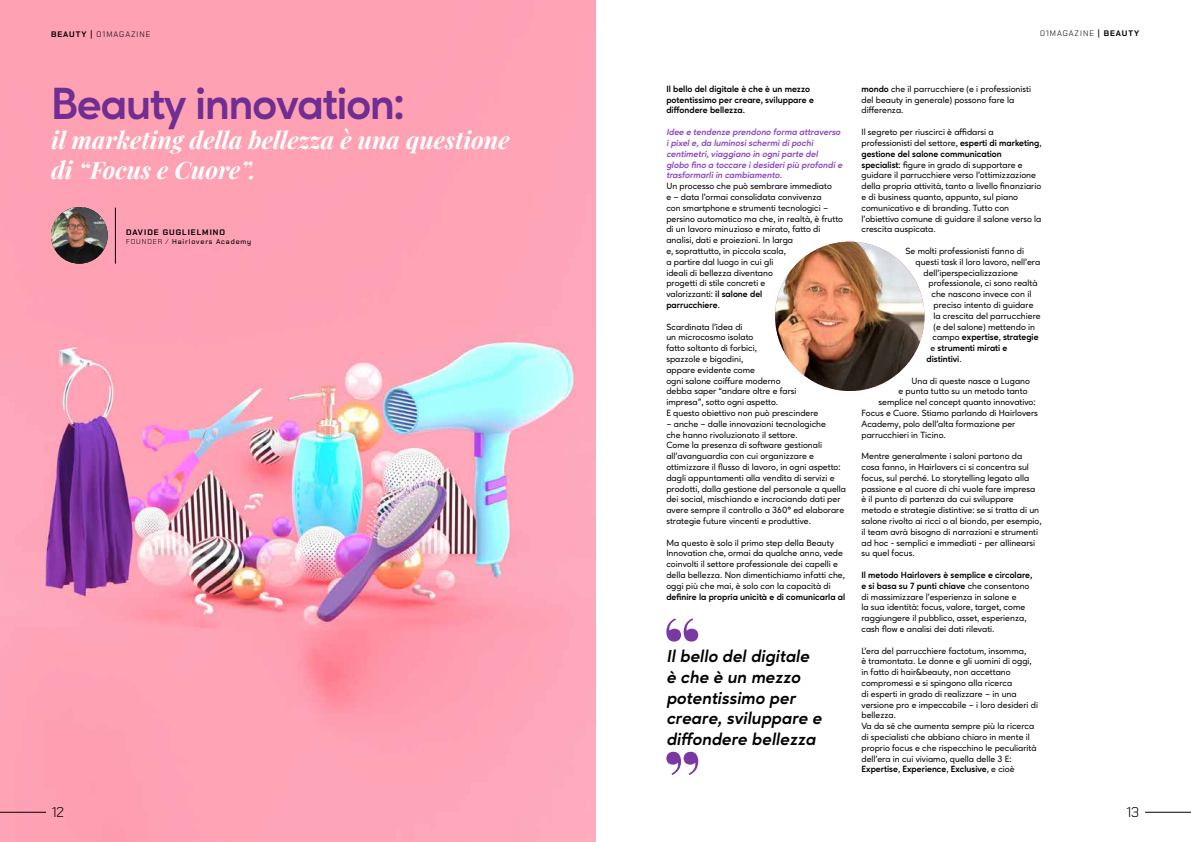
<style>
.page{position:relative;width:1191px;height:842px;background:#fff}
.page>*{position:absolute;margin:0;border:0;box-sizing:border-box;transform-origin:0 0}
.t1{font:700 45px "Ageo";letter-spacing:-.02em;color:#702e92}
.t2{font:italic 24px/30px "Playfair Display";color:#fff}
.t3{font:italic 700 17.2px/20.7px "Ageo";letter-spacing:.01em;color:#000}
.t4{font:300 14px "Chakra Petch";color:#000}
.t5{font:500 9px/10.8px "Ageo";color:#000}
.t6{font:700 9px/10.8px "Ageo";color:#000}
.t7{font:italic 700 9px/10.8px "Ageo";color:#8d47c1}
.t8{font:300 8px "Chakra Petch";letter-spacing:.125em;color:#000}
.t9{font:700 8px "Chakra Petch";letter-spacing:.125em;color:#000}
.t10{font:500 7px "Chakra Petch";letter-spacing:.125em;color:#000}
.s1{font-weight:700}
.s2{font-weight:500}
.s3{font-weight:300}
</style>
<div class="page">
<img style="left:0;top:0;width:595px;height:842px">
<hr style="left:0;top:812px;width:46px;height:1px;background:#000">
<hr style="left:1145px;top:812px;width:46px;height:1px;background:#000">
<svg style="left:666px;top:618px;width:32px;height:23px"></svg>
<svg style="left:666px;top:752px;width:32px;height:23px"></svg>
<img style="left:51px;top:207px;width:57px;height:57px;border-radius:28px">
<hr style="left:115px;top:208px;width:1px;height:56px;background:#000">
<img style="left:775px;top:242px;width:149px;height:149px;border-radius:75px">
<p class="t8" style="left:51px;top:29px;width:101px"><span class="s1">BEAUTY</span> <span class="s2">|</span> 01MAGAZINE</p>
<h1 class="t1" style="left:51px;top:77px;width:355px">Beauty innovation:</h1>
<h2 class="t2" style="left:51px;top:123px;width:460px">il marketing della bellezza è una questione di “Focus e Cuore”.</h2>
<p class="t9" style="left:126px;top:228px;width:101px">DAVIDE GUGLIELMINO</p>
<p class="t10" style="left:126px;top:237px;width:127px"><span class="s3">FOUNDER /</span> Hairlovers Academy</p>
<p class="t8" style="left:1040px;top:29px;width:101px">01MAGAZINE <span class="s2">|</span> <span class="s1">BEAUTY</span></p>
<p class="t6" style="left:666px;top:83px;width:149px">Il bello del digitale è che è un mezzo potentissimo per creare, sviluppare e diffondere bellezza.</p>
<p class="t7" style="left:666px;top:127px;width:177px">Idee e tendenze prendono forma attraverso i pixel e, da luminosi schermi di pochi centimetri, viaggiano in ogni parte del globo fino a toccare i desideri più profondi e trasformarli in cambiamento.</p>
<p class="t5" style="left:666px;top:181px;width:178px">Un processo che può sembrare immediato<br>e – data l’ormai consolidata convivenza<br>con smartphone e strumenti tecnologici – persino automatico ma che, in realtà, è frutto di un lavoro minuzioso e mirato, fatto di analisi, dati e proiezioni. In larga<br>e, soprattutto, in piccola scala,<br>a partire dal luogo in cui gli<br>ideali di bellezza diventano<br>progetti di stile concreti e<br>valorizzanti: <span class="s1">il salone del<br>parrucchiere</span>.</p>
<p class="t5" style="left:666px;top:321px;width:153px">Scardinata l’idea di<br>un microcosmo isolato<br>fatto soltanto di forbici,<br>spazzole e bigodini,<br>appare evidente come<br>ogni salone coiffure moderno<br>debba saper “andare oltre e farsi impresa”, sotto ogni aspetto.<br>E questo obiettivo non può prescindere</p>
<p class="t5" style="left:666px;top:418px;width:181px">– anche – dalle innovazioni tecnologiche<br>che hanno rivoluzionato il settore.<br>Come la presenza di software gestionali all’avanguardia con cui organizzare e ottimizzare il flusso di lavoro, in ogni aspetto: dagli appuntamenti alla vendita di servizi e prodotti, dalla gestione del personale a quella dei social, mischiando e incrociando dati per avere sempre il controllo a 360° ed elaborare strategie future vincenti e produttive.</p>
<p class="t5" style="left:666px;top:537px;width:180px">Ma questo è solo il primo step della Beauty Innovation che, ormai da qualche anno, vede coinvolti il settore professionale dei capelli e della bellezza. Non dimentichiamo infatti che, oggi più che mai, è solo con la capacità di</p>
<p class="t6" style="left:666px;top:591px;width:180px">definire la propria unicità e di comunicarla al</p>
<h3 class="t3" style="left:666px;top:646px;width:157px">Il bello del digitale è che è un mezzo potentissimo per creare, sviluppare e diffondere bellezza</h3>
<p class="t5" style="left:861px;top:83px;width:171px"><span class="s1">mondo</span> che il parrucchiere (e i professionisti del beauty in generale) possono fare la differenza.</p>
<p class="t5" style="left:861px;top:127px;width:182px">Il segreto per riuscirci è affidarsi a professionisti del settore, <span class="s1">esperti di marketing</span>, <span class="s1">gestione del salone communication specialist</span>: figure in grado di supportare e guidare il parrucchiere verso l’ottimizzazione della propria attività, tanto a livello finanziario e di business quanto, appunto, sul piano comunicativo e di branding. Tutto con l’obiettivo comune di guidare il salone verso la crescita auspicata.</p>
<p class="t5" style="left:905px;top:245px;width:120px">Se molti professionisti fanno di</p>
<p class="t5" style="left:915px;top:256px;width:126px">questi task il loro lavoro, nell’era</p>
<p class="t5" style="left:923px;top:267px;width:96px">dell’iperspecializzazione</p>
<p class="t5" style="left:928px;top:278px;width:111px">professionale, ci sono realtà</p>
<p class="t5" style="left:931px;top:289px;width:101px">che nascono invece con il</p>
<p class="t5" style="left:933px;top:299px;width:101px">preciso intento di guidare</p>
<p class="t5" style="left:933px;top:310px;width:109px">la crescita del parrucchiere</p>
<p class="t5" style="left:933px;top:321px;width:103px">(e del salone) mettendo in</p>
<p class="t6" style="left:932px;top:332px;width:108px"><span class="s2">campo</span> expertise<span class="s2">,</span> strategie</p>
<p class="t6" style="left:930px;top:343px;width:79px"><span class="s2">e</span> strumenti mirati e</p>
<p class="t6" style="left:926px;top:353px;width:37px">distintivi<span class="s2">.</span></p>
<p class="t5" style="left:911px;top:375px;width:120px">Una di queste nasce a Lugano</p>
<p class="t5" style="left:898px;top:386px;width:131px">e punta tutto su un metodo tanto</p>
<p class="t5" style="left:878px;top:397px;width:159px">semplice nel concept quanto innovativo:</p>
<p class="t5" style="left:861px;top:407px;width:178px">Focus e Cuore. Stiamo parlando di Hairlovers</p>
<p class="t5" style="left:861px;top:418px;width:155px">Academy, polo dell’alta formazione per</p>
<p class="t5" style="left:861px;top:429px;width:86px">parrucchieri in Ticino.</p>
<p class="t5" style="left:861px;top:451px;width:182px">Mentre generalmente i saloni partono da cosa fanno, in Hairlovers ci si concentra sul focus, sul perché. Lo storytelling legato alla passione e al cuore di chi vuole fare impresa è il punto di partenza da cui sviluppare metodo e strategie distintive: se si tratta di un salone rivolto ai ricci o al biondo, per esempio, il team avrà bisogno di narrazioni e strumenti ad hoc - semplici e immediati - per allinearsi su quel focus.</p>
<p class="t5" style="left:861px;top:569px;width:172px"><span class="s1">Il metodo Hairlovers è semplice e circolare, e si basa su 7 punti chiave</span> che consentono di massimizzare l’esperienza in salone e<br>la sua identità: focus, valore, target, come raggiungere il pubblico, asset, esperienza, cash flow e analisi dei dati rilevati.</p>
<p class="t5" style="left:861px;top:645px;width:178px">L’era del parrucchiere factotum, insomma,<br>è tramontata. Le donne e gli uomini di oggi, in fatto di hair&amp;beauty, non accettano compromessi e si spingono alla ricerca<br>di esperti in grado di realizzare – in una versione pro e impeccabile – i loro desideri di bellezza.<br>Va da sé che aumenta sempre più la ricerca di specialisti che abbiano chiaro in mente il proprio focus e che rispecchino le peculiarità dell’era in cui viviamo, quella delle 3 E:<br><span class="s1">Expertise</span>, <span class="s1">Experience</span>, <span class="s1">Exclusive</span>, e cioè</p>
<h3 class="t4" style="left:52px;top:804px;width:14px">12</h3>
<h3 class="t4" style="left:1126px;top:804px;width:14px">13</h3>
</div>
